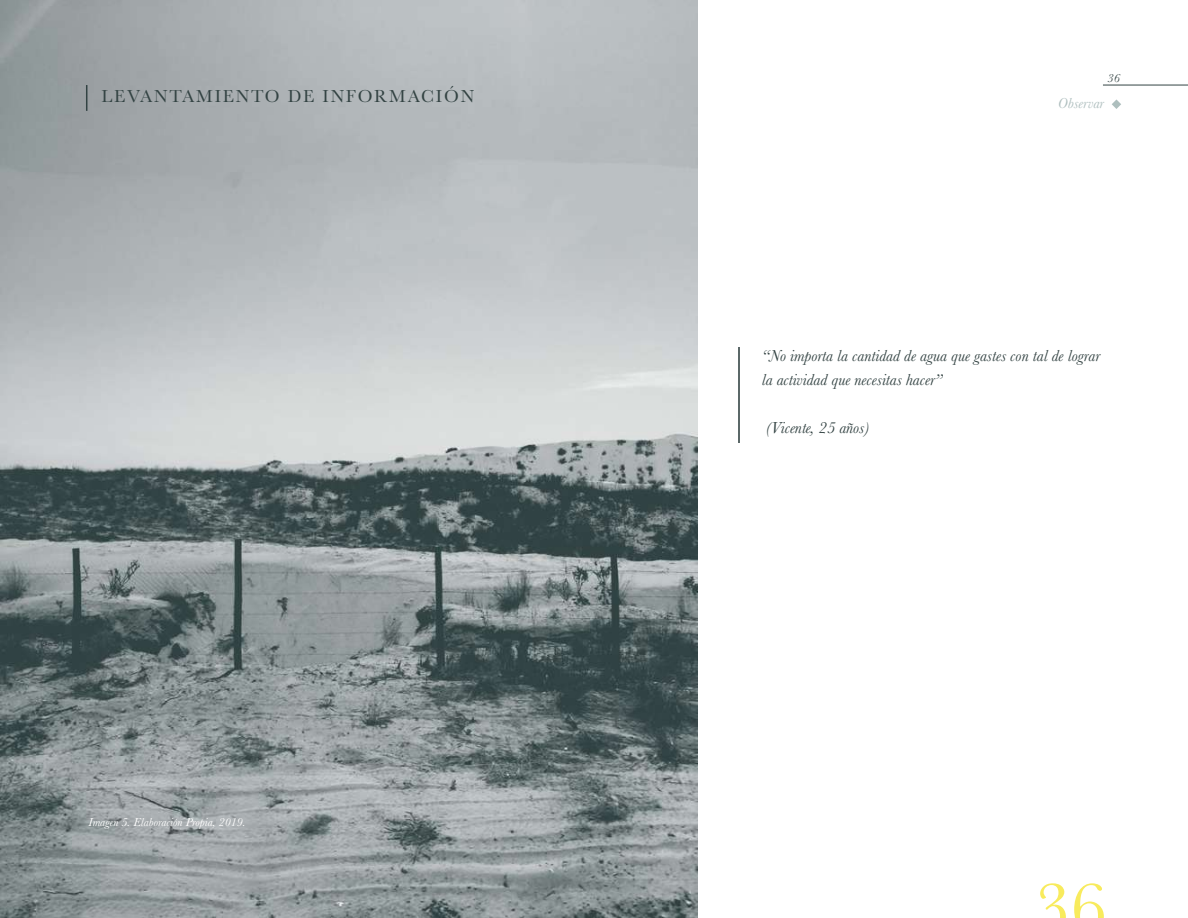
<style>
.page{position:relative;width:1188px;height:918px;background:#fff}
.page>*{position:absolute;margin:0;border:0;box-sizing:border-box;transform-origin:0 0}
.t1{font:72px "Baskerville";color:#f8eb5d}
.t2{font:18px "Baskerville";letter-spacing:.1em;color:#334343}
.t3{font:italic 16.5px/24px "Baskerville";color:#334343}
.t4{font:italic 15px "Baskerville";color:#aebebe}
.t5{font:italic 12px "Baskerville";color:#fff}
.t6{font:italic 12px "Baskerville";color:#334343}
</style>
<div class="page">
<hr style="left:1103px;top:85px;width:85px;height:1px;background:#334343">
<img style="left:0;top:0;width:698px;height:918px">
<svg style="left:85px;top:85px;width:2px;height:26px"></svg>
<hr style="left:738px;top:347px;width:1px;height:95px;background:#334343">
<svg style="left:1112px;top:99px;width:9px;height:10px"></svg>
<p class="t6" style="left:1108px;top:70px;width:13px">36</p>
<p class="t2" style="left:102px;top:85px;width:374px">LEVANTAMIENTO DE INFORMACIÓN</p>
<p class="t4" style="left:1058px;top:93px;width:48px">Observar</p>
<p class="t5" style="left:89px;top:814px;width:159px">Imagen 5. Elaboración Propia, 2019.</p>
<p class="t3" style="left:762px;top:344px;width:340px">“No importa la cantidad de agua que gastes con tal de lograr la actividad que necesitas hacer”</p>
<p class="t3" style="left:766px;top:416px;width:105px">(Vicente, 25 años)</p>
<h1 class="t1" style="left:1035px;top:861px;width:73px">36</h1>
</div>
